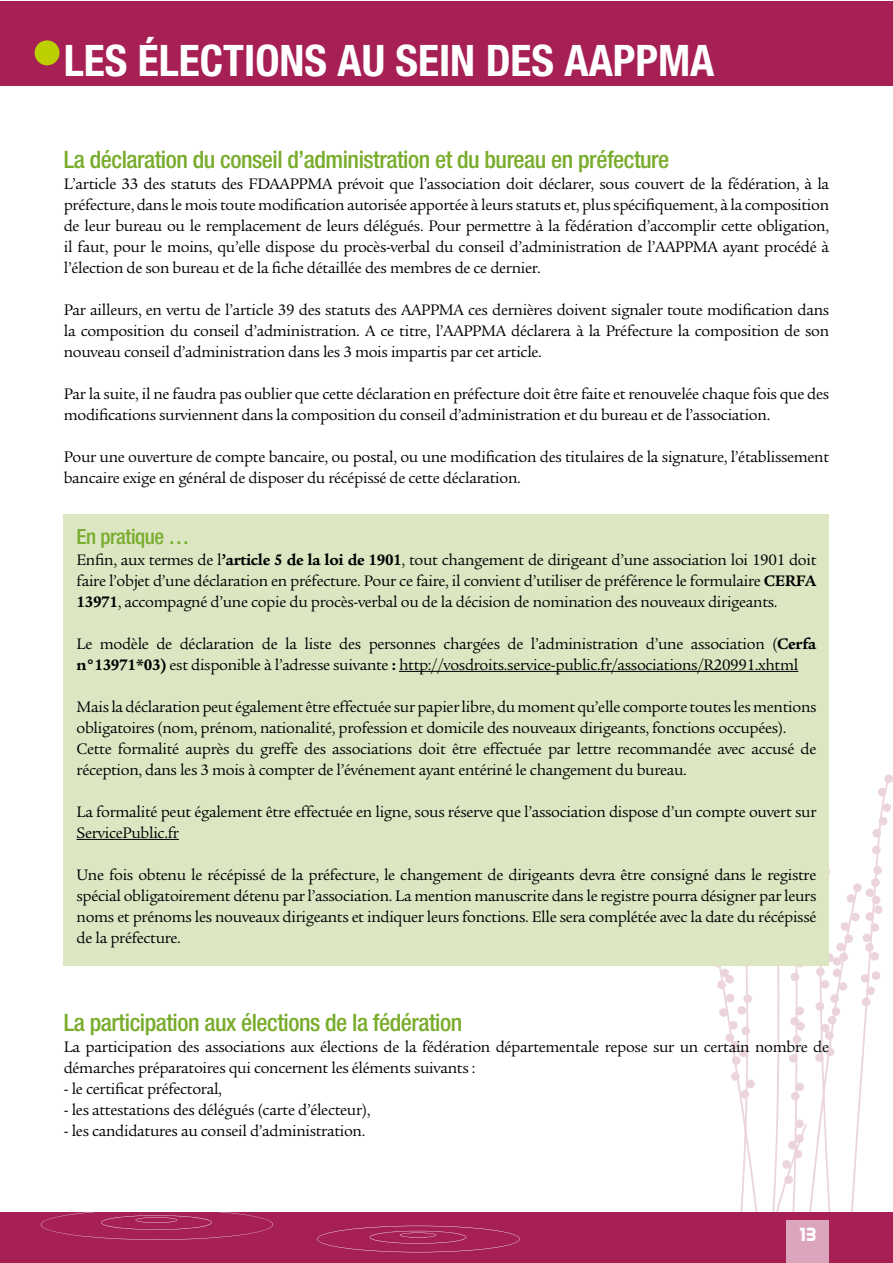
<style>
.page{position:relative;width:893px;height:1263px;background:#fff}
.page>*{position:absolute;margin:0;border:0;box-sizing:border-box;transform-origin:0 0}
.t1{font:700 condensed 43.5px "Helvetica Neue";color:#fff}
.t2{font:500 condensed 24px "Helvetica Neue";letter-spacing:-.02em;color:#79ac2c}
.t3{font:500 condensed 21px "Helvetica Neue";letter-spacing:-.02em;color:#79ac2c}
.t4{font:700 19.5px "Aero Matics Display";color:#fff}
.t5{font:16.5px/21px "Legacy Serif";letter-spacing:-.02em;color:#000}
.s1{font-weight:700}
</style>
<div class="page">
<div style="left:0;top:1px;width:892px;height:84px;background:#a62055"></div>
<div style="left:35px;top:40px;width:25px;height:25px;background:#bccf00;border-radius:50%"></div>
<div style="left:884px;top:774px;width:8px;height:9px;background:#ecd5da;border-radius:50%"></div>
<svg style="left:715px;top:774px;width:175px;height:438px"></svg>
<div style="left:0;top:1212px;width:892px;height:51px;background:#a62055"></div>
<svg style="left:317px;top:1226px;width:203px;height:26px"></svg>
<svg style="left:41px;top:1212px;width:232px;height:28px"></svg>
<div style="left:787px;top:1220px;width:42px;height:43px;background:#dba5bb"></div>
<div style="left:64px;top:514px;width:765px;height:452px;background:#dce6c3"></div>
<hr style="left:399px;top:671px;width:399px;height:1px;background:#000">
<hr style="left:77px;top:839px;width:102px;height:1px;background:#000">
<h1 class="t1" style="left:64px;top:34px;width:652px">LES ÉLECTIONS AU SEIN DES AAPPMA</h1>
<h2 class="t2" style="left:64px;top:145px;width:607px">La déclaration du conseil d’administration et du bureau en préfecture</h2>
<p class="t5" style="left:64px;top:173px;width:767px;text-align:justify">L’article 33 des statuts des FDAAPPMA prévoit que l’association doit déclarer, sous couvert de la fédération, à la préfecture, dans le mois toute modification autorisée apportée à leurs statuts et, plus spécifiquement, à la composition de leur bureau ou le remplacement de leurs délégués. Pour permettre à la fédération d’accomplir cette obligation, il faut, pour le moins, qu’elle dispose du procès-verbal du conseil d’administration de l’AAPPMA ayant procédé à l’élection de son bureau et de la fiche détaillée des membres de ce dernier.</p>
<p class="t5" style="left:64px;top:299px;width:767px;text-align:justify">Par ailleurs, en vertu de l’article 39 des statuts des AAPPMA ces dernières doivent signaler toute modification dans la composition du conseil d’administration. A ce titre, l’AAPPMA déclarera à la Préfecture la composition de son nouveau conseil d’administration dans les 3 mois impartis par cet article.</p>
<p class="t5" style="left:64px;top:383px;width:767px">Par la suite, il ne faudra pas oublier que cette déclaration en préfecture doit être faite et renouvelée chaque fois que des modifications surviennent dans la composition du conseil d’administration et du bureau et de l’association.</p>
<p class="t5" style="left:64px;top:446px;width:767px">Pour une ouverture de compte bancaire, ou postal, ou une modification des titulaires de la signature, l’établissement bancaire exige en général de disposer du récépissé de cette déclaration.</p>
<p class="t3" style="left:77px;top:524px;width:114px">En pratique …</p>
<p class="t5" style="left:77px;top:549px;width:741px;text-align:justify">Enfin, aux termes de l<span class="s1">’article 5 de la loi de 1901</span>, tout changement de dirigeant d’une association loi 1901 doit faire l’objet d’une déclaration en préfecture. Pour ce faire, il convient d’utiliser de préférence le formulaire <span class="s1">CERFA 13971</span>, accompagné d’une copie du procès-verbal ou de la décision de nomination des nouveaux dirigeants.</p>
<p class="t5" style="left:77px;top:633px;width:741px">Le modèle de déclaration de la liste des personnes chargées de l’administration d’une association (<span class="s1">Cerfa n°13971*03)</span> est disponible à l’adresse suivante <span class="s1">:</span> http://vosdroits.service-public.fr/associations/R20991.xhtml</p>
<p class="t5" style="left:77px;top:696px;width:741px">Mais la déclaration peut également être effectuée sur papier libre, du moment qu’elle comporte toutes les mentions obligatoires (nom, prénom, nationalité, profession et domicile des nouveaux dirigeants, fonctions occupées).<br>Cette formalité auprès du greffe des associations doit être effectuée par lettre recommandée avec accusé de réception, dans les 3 mois à compter de l’événement ayant entériné le changement du bureau.</p>
<p class="t5" style="left:77px;top:801px;width:741px">La formalité peut également être effectuée en ligne, sous réserve que l’association dispose d’un compte ouvert sur<br>ServicePublic.fr</p>
<p class="t5" style="left:77px;top:864px;width:741px;text-align:justify">Une fois obtenu le récépissé de la préfecture, le changement de dirigeants devra être consigné dans le registre spécial obligatoirement détenu par l’association. La mention manuscrite dans le registre pourra désigner par leurs noms et prénoms les nouveaux dirigeants et indiquer leurs fonctions. Elle sera complétée avec la date du récépissé de la préfecture.</p>
<h2 class="t2" style="left:64px;top:1008px;width:400px">La participation aux élections de la fédération</h2>
<p class="t5" style="left:64px;top:1036px;width:767px">La participation des associations aux élections de la fédération départementale repose sur un certain nombre de démarches préparatoires qui concernent les éléments suivants :</p>
<p class="t5" style="left:64px;top:1078px;width:160px">- le certificat préfectoral,</p>
<p class="t5" style="left:64px;top:1099px;width:308px">- les attestations des délégués (carte d’électeur),</p>
<p class="t5" style="left:64px;top:1120px;width:303px">- les candidatures au conseil d’administration.</p>
<p class="t4" style="left:799px;top:1223px;width:19px">13</p>
</div>
